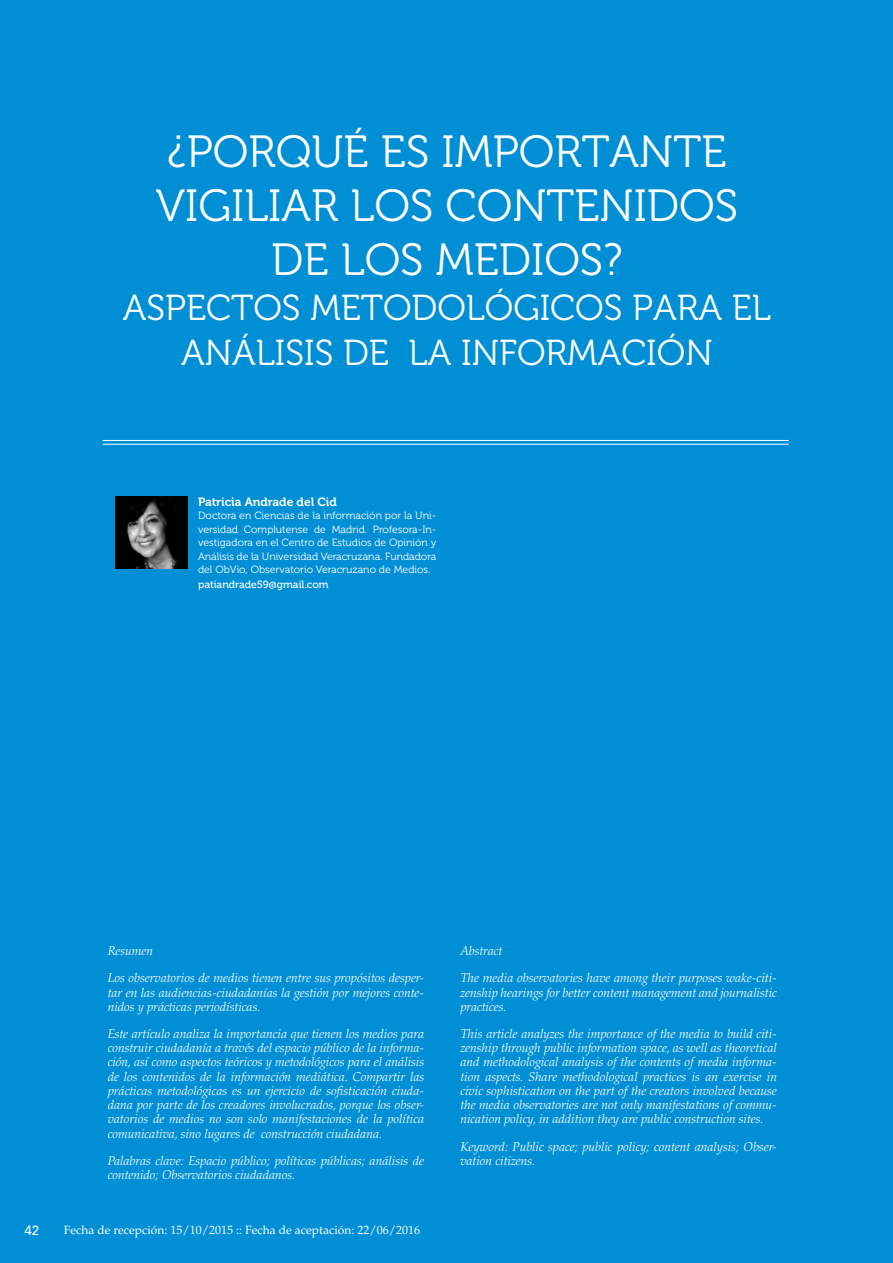
<style>
.page{position:relative;width:893px;height:1263px;background:#008fd5}
.page>*{position:absolute;margin:0;border:0;box-sizing:border-box;transform-origin:0 0}
.Titular_Investigació{font:45px/54px "Museo 300";color:#fff;text-align:center}
.Titular_Investigació-2{font:36px/45px "Museo 300";color:#fff;text-align:center}
.numpagina{font:13.5px "Univers";color:#fff}
.abstract_Investigaci{font:italic 300 12.75px/14.2px "Palatino";color:#fff;text-align:justify}
.t1{font:12px "Palatino";color:#fff}
.caja_autor{font:12px "Museo 700";color:#fff}
.caja_autor-2{font:10.5px/13.5px "Museo 300";color:#fff;text-align:justify}
.caja_autor-3{font:10.5px "Museo 500";color:#fff}
</style>
<div class="page">
<hr style="left:103px;top:440px;width:686px;height:1px;background:#fff">
<hr style="left:103px;top:444px;width:686px;height:1px;background:#fff">
<img style="left:115px;top:497px;width:72px;height:72px">
<p class="Titular_Investigació" style="left:156px;top:125px;width:584px">¿PORQUÉ ES IMPORTANTE<br>VIGILIAR LOS CONTENIDOS<br>DE LOS MEDIOS?</p>
<p class="Titular_Investigació-2" style="left:123px;top:286px;width:650px">ASPECTOS METODOLÓGICOS PARA EL<br>ANÁLISIS DE LA INFORMACIÓN</p>
<p class="caja_autor" style="left:198px;top:495px;width:140px">Patricia Andrade del Cid</p>
<p class="caja_autor-2" style="left:198px;top:509px;width:240px">Doctora en Ciencias de la información por la Uni&shy;versidad Complutense de Madrid. Profesora-In&shy;vestigadora en el Centro de Estudios de Opinión y Análisis de la Universidad Veracruzana. Fundadora del ObVio, Observatorio Veracruzano de Medios.</p>
<p class="caja_autor-3" style="left:198px;top:579px;width:132px">patiandrade59@gmail.com</p>
<p class="numpagina" style="left:24px;top:1222px;width:17px">42</p>
<p class="abstract_Investigaci" style="left:108px;top:944px;width:47px">Resumen</p>
<p class="abstract_Investigaci" style="left:108px;top:971px;width:318px">Los observatorios de medios tienen entre sus propósitos desper&shy;tar en las audiencias-ciudadanías la gestión por mejores conte&shy;nidos y prácticas periodísticas.</p>
<p class="abstract_Investigaci" style="left:108px;top:1027px;width:318px">Este artículo analiza la importancia que tienen los medios para construir ciudadanía a través del espacio público de la informa&shy;ción, así como aspectos teóricos y metodológicos para el análisis de los contenidos de la información mediática. Compartir las prácticas metodológicas es un ejercicio de sofisticación ciuda&shy;dana por parte de los creadores involucrados, porque los obser&shy;vatorios de medios no son solo manifestaciones de la política comunicativa, sino lugares de construcción ciudadana.</p>
<p class="abstract_Investigaci" style="left:108px;top:1153px;width:318px">Palabras clave: Espacio público; políticas públicas; análisis de contenido; Observatorios ciudadanos.</p>
<p class="t1" style="left:64px;top:1223px;width:358px">Fecha de recepción: 15/10/2015 :: Fecha de aceptación: 22/06/2016</p>
<p class="abstract_Investigaci" style="left:460px;top:944px;width:44px">Abstract</p>
<p class="abstract_Investigaci" style="left:460px;top:971px;width:318px">The media observatories have among their purposes wake-citi&shy;zenship hearings for better content management and journalistic practices.</p>
<p class="abstract_Investigaci" style="left:460px;top:1027px;width:318px">This article analyzes the importance of the media to build citi&shy;zenship through public information space, as well as theoretical and methodological analysis of the contents of media informa&shy;tion aspects. Share methodological practices is an exercise in civic sophistication on the part of the creators involved because the media observatories are not only manifestations of commu&shy;nication policy, in addition they are public construction sites.</p>
<p class="abstract_Investigaci" style="left:460px;top:1139px;width:318px">Keyword: Public space; public policy; content analysis; Obser&shy;vation citizens.</p>
</div>
